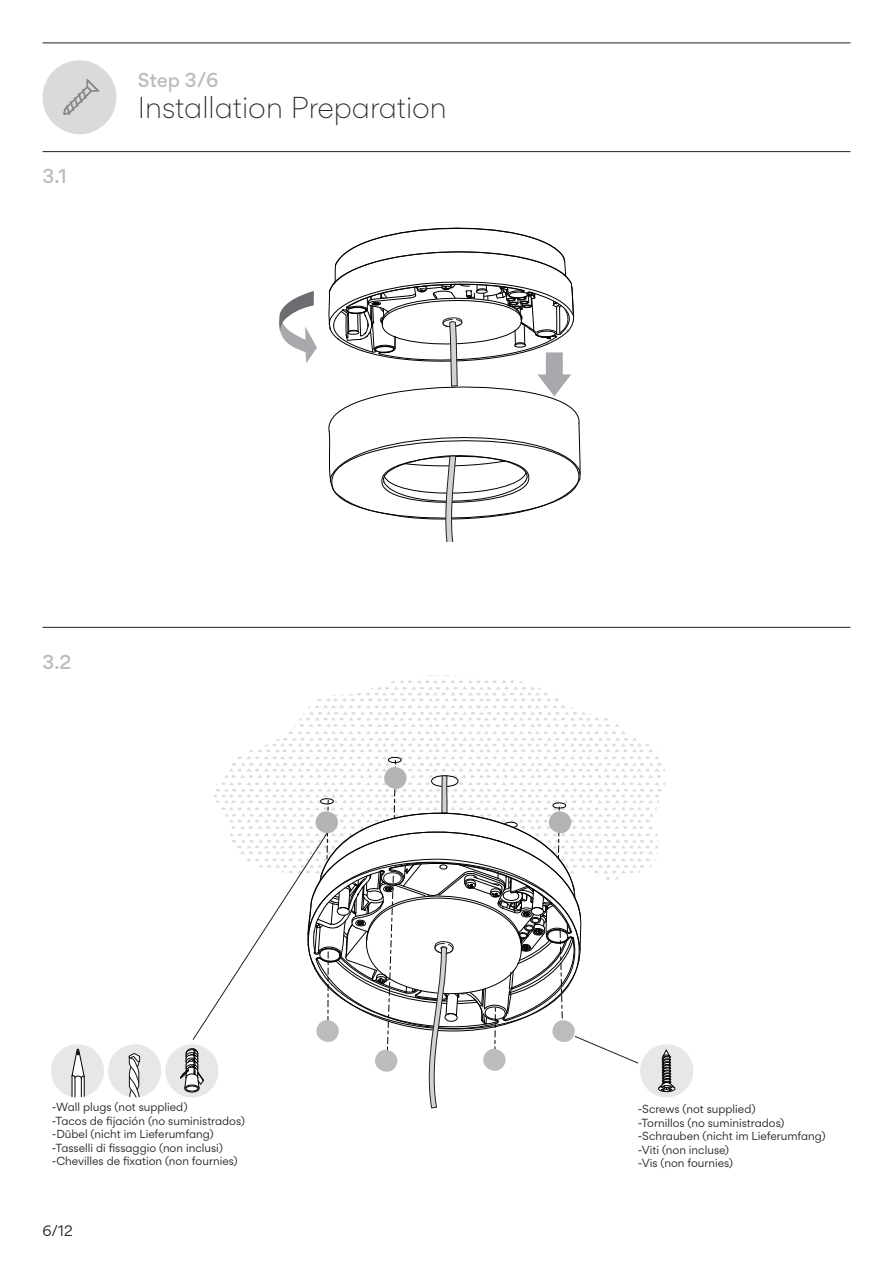
<style>
.page{position:relative;width:893px;height:1263px;background:#fff}
.page>*{position:absolute;margin:0;border:0;box-sizing:border-box;transform-origin:0 0}
.t1{font:300 27px "Gordita";color:#231f20}
.t2{font:500 18px "Gordita";color:#bcbdc0}
.t3{font:13.5px "Gordita";color:#231f20}
.t4{font:10.5px/13.5px "Gordita";color:#231f20}
</style>
<div class="page">
<hr style="left:43px;top:43px;width:807px;height:1px;background:#231f20">
<hr style="left:43px;top:151px;width:807px;height:1px;background:#231f20">
<svg style="left:279px;top:227px;width:302px;height:314px"></svg>
<div style="left:43px;top:60px;width:73px;height:74px;background:#dadbd9;border-radius:50%"></div>
<svg style="left:63px;top:79px;width:36px;height:36px"></svg>
<svg style="left:308px;top:675px;width:265px;height:33px"></svg>
<hr style="left:43px;top:627px;width:807px;height:1px;background:#231f20">
<svg style="left:51px;top:712px;width:642px;height:397px"></svg>
<h2 class="t2" style="left:43px;top:162px;width:26px">3.1</h2>
<h2 class="t2" style="left:138px;top:66px;width:82px">Step 3/6</h2>
<h1 class="t1" style="left:138px;top:88px;width:311px">Installation Preparation</h1>
<h2 class="t2" style="left:43px;top:649px;width:31px">3.2</h2>
<p class="t4" style="left:52px;top:1100px;width:194px">-Wall plugs (not supplied)<br>-Tacos de fijación (no suministrados) -Dübel (nicht im Lieferumfang) -Tasselli di fissaggio (non inclusi) -Chevilles de fixation (non fournies)</p>
<p class="t4" style="left:638px;top:1102px;width:189px">-Screws (not supplied)<br>-Tornillos (no suministrados) -Schrauben (nicht im Lieferumfang) -Viti (non incluse)<br>-Vis (non fournies)</p>
<p class="t3" style="left:43px;top:1220px;width:32px">6/12</p>
</div>
